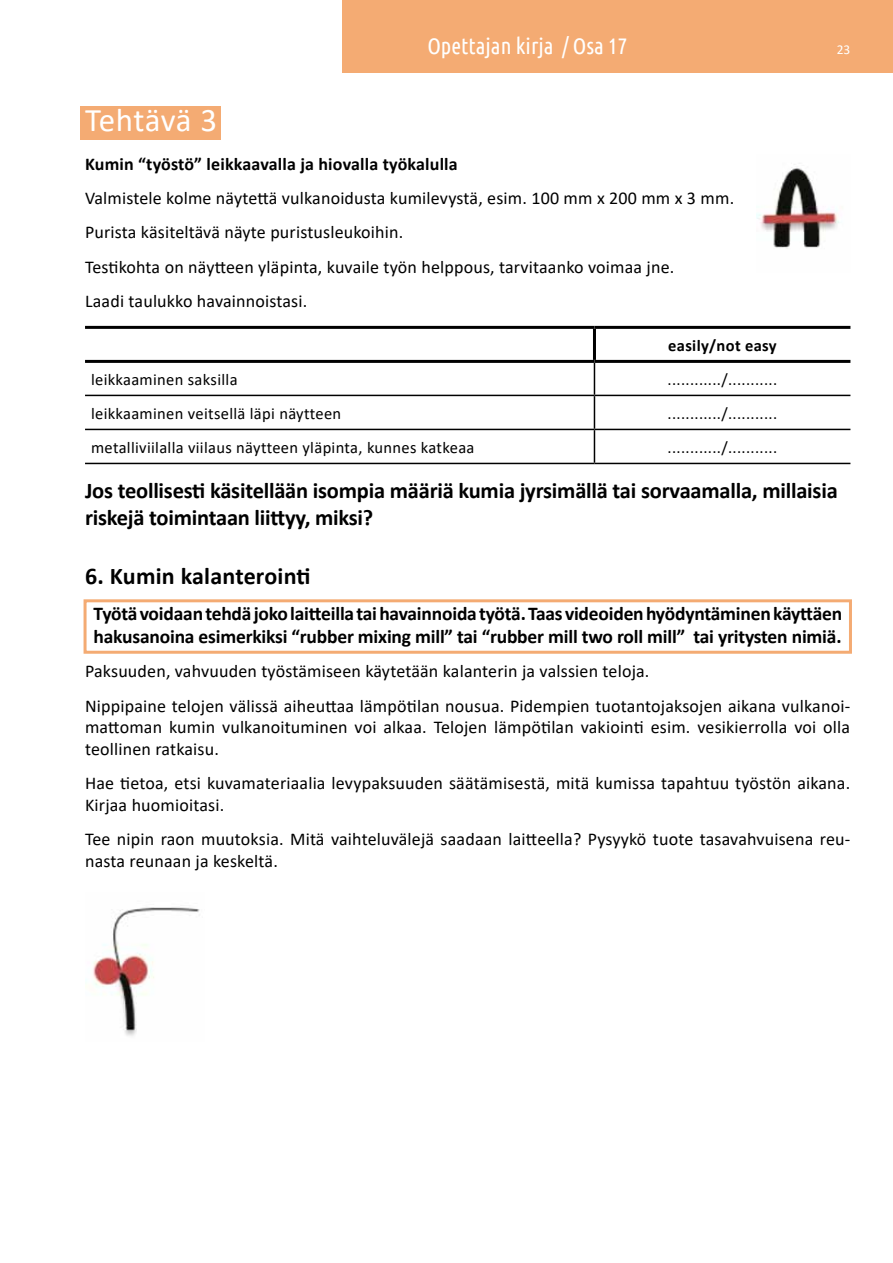
<style>
.page{position:relative;width:893px;height:1263px;background:#fff}
.page>*{position:absolute;margin:0;border:0;box-sizing:border-box;transform-origin:0 0}
.t1{font:33px "Calibri";letter-spacing:.005em;color:#fff}
.t2{font:700 24px "Calibri";letter-spacing:.01em;color:#000}
.t3{font:700 22.5px/27px "Calibri";letter-spacing:-.01em;color:#000}
.t4{font:22.5px "Ubuntu Condensed";color:#fff}
.t5{font:700 19.5px/23.4px "Calibri";letter-spacing:-.01em;color:#000}
.t6{font:18px/34.3px "Calibri";letter-spacing:.01em;color:#000}
.t7{font:700 18px "Calibri";letter-spacing:.01em;color:#000}
.t8{font:16.5px "Calibri";letter-spacing:.02em;color:#000}
.t9{font:700 16.5px "Calibri";letter-spacing:.02em;color:#000}
.t10{font:13.5px "Calibri";color:#fff}
</style>
<div class="page">
<div style="left:342px;top:0;width:551px;height:72px;background:#f4ab73"></div>
<div style="left:81px;top:106px;width:140px;height:33px;background:#f4ab73"></div>
<div style="left:84px;top:599px;width:768px;height:55px;border:3px solid #f4ab73"></div>
<hr style="left:594px;top:363px;width:1px;height:32px;background:#000">
<hr style="left:594px;top:396px;width:1px;height:33px;background:#000">
<hr style="left:594px;top:430px;width:1px;height:33px;background:#000">
<hr style="left:85px;top:326px;width:509px;height:3px;background:#000">
<hr style="left:594px;top:326px;width:256px;height:3px;background:#000">
<hr style="left:85px;top:395px;width:509px;height:1px;background:#000">
<hr style="left:594px;top:395px;width:256px;height:1px;background:#000">
<hr style="left:85px;top:429px;width:509px;height:1px;background:#000">
<hr style="left:594px;top:429px;width:256px;height:1px;background:#000">
<hr style="left:85px;top:463px;width:509px;height:1px;background:#000">
<hr style="left:594px;top:463px;width:256px;height:1px;background:#000">
<hr style="left:593px;top:329px;width:3px;height:31px;background:#000">
<hr style="left:85px;top:360px;width:509px;height:3px;background:#000">
<hr style="left:594px;top:360px;width:256px;height:3px;background:#000">
<img style="left:757px;top:164px;width:83px;height:85px">
<img style="left:93px;top:907px;width:107px;height:129px">
<p class="t4" style="left:427px;top:32px;width:202px">Opettajan kirja / Osa 17</p>
<p class="t10" style="left:837px;top:40px;width:15px">23</p>
<h1 class="t1" style="left:85px;top:97px;width:134px">Tehtävä 3</h1>
<p class="t7" style="left:85px;top:151px;width:374px">Kumin “työstö” leikkaavalla ja hiovalla työkalulla</p>
<p class="t6" style="left:85px;top:180px;width:651px">Valmistele kolme näytettä vulkanoidusta kumilevystä, esim. 100 mm x 200 mm x 3 mm.<br>Purista käsiteltävä näyte puristusleukoihin.<br>Testikohta on näytteen yläpinta, kuvaile työn helppous, tarvitaanko voimaa jne.<br>Laadi taulukko havainnoistasi.</p>
<p class="t9" style="left:668px;top:333px;width:110px">easily/not easy</p>
<p class="t8" style="left:91px;top:368px;width:148px">leikkaaminen saksilla</p>
<p class="t8" style="left:668px;top:368px;width:111px">............/...........</p>
<p class="t8" style="left:91px;top:402px;width:252px">leikkaaminen veitsellä läpi näytteen</p>
<p class="t8" style="left:668px;top:402px;width:111px">............/...........</p>
<p class="t8" style="left:91px;top:436px;width:385px">metalliviilalla viilaus näytteen yläpinta, kunnes katkeaa</p>
<p class="t8" style="left:668px;top:436px;width:111px">............/...........</p>
<p class="t3" style="left:85px;top:477px;width:754px">Jos teollisesti käsitellään isompia määriä kumia jyrsimällä tai sorvaamalla, millaisia riskejä toimintaan liittyy, miksi?</p>
<h2 class="t2" style="left:85px;top:559px;width:227px">6. Kumin kalanterointi</h2>
<p class="t5" style="left:94px;top:601px;width:750px">Työtä voidaan tehdä joko laitteilla tai havainnoida työtä. Taas videoiden hyödyntäminen käyttäen hakusanoina esimerkiksi “rubber mixing mill” tai “rubber mill two roll mill” tai yritysten nimiä.</p>
<p class="t6" style="left:85px;top:654px;width:767px">Paksuuden, vahvuuden työstämiseen käytetään kalanterin ja valssien teloja.<br>Nippipaine telojen välissä aiheuttaa lämpötilan nousua. Pidempien tuotantojaksojen aikana vulkanoi-</p>
<p class="t6" style="left:85px;top:716px;width:767px;line-height:21.6px">mattoman kumin vulkanoituminen voi alkaa. Telojen lämpötilan vakiointi esim. vesikierrolla voi olla teollinen ratkaisu.</p>
<p class="t6" style="left:85px;top:772px;width:767px;line-height:21.6px">Hae tietoa, etsi kuvamateriaalia levypaksuuden säätämisestä, mitä kumissa tapahtuu työstön aikana.<br>Kirjaa huomioitasi.</p>
<p class="t6" style="left:85px;top:828px;width:767px;line-height:21.6px">Tee nipin raon muutoksia. Mitä vaihteluvälejä saadaan laitteella? Pysyykö tuote tasavahvuisena reu&shy;nasta reunaan ja keskeltä.</p>
</div>
